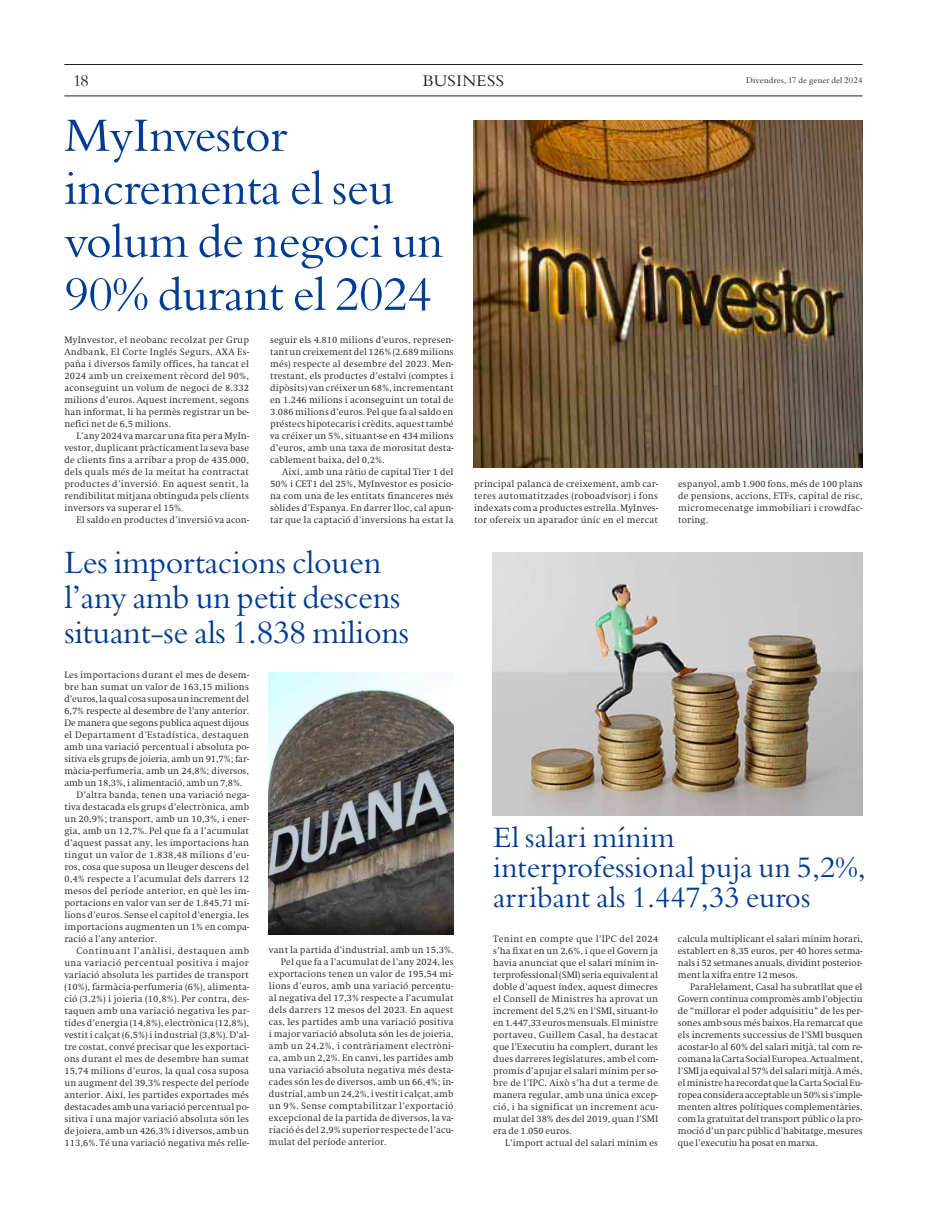
<style>
.page{position:relative;width:927px;height:1220px;background:#fff}
.page>*{position:absolute;margin:0;border:0;box-sizing:border-box;transform-origin:0 0}
.t1{font:50px/53px "Bembo";letter-spacing:-.01em;color:#003c91}
.t2{font:34px/35px "Bembo";letter-spacing:-.01em;color:#003c91}
.t3{font:31px/30px "Bembo";color:#003c91}
.t4{font:17px "Bembo";letter-spacing:.02em;color:#231f20}
.Txt_1{font:300 9px/12px "Swift ND Std";letter-spacing:.01em;color:#231f20;text-align:justify}
.t5{font:9px "Bembo";letter-spacing:.02em;color:#231f20}
</style>
<div class="page">
<hr style="left:64px;top:95px;width:798px;height:1px;background:#231f20">
<hr style="left:64px;top:64px;width:798px;height:1px;background:#231f20">
<img style="left:493px;top:552px;width:369px;height:263px">
<img style="left:473px;top:120px;width:389px;height:347px">
<img style="left:269px;top:673px;width:184px;height:262px">
<p class="t4" style="left:73px;top:70px;width:17px">18</p>
<p class="t4" style="left:423px;top:70px;width:83px">BUSINESS</p>
<p class="t5" style="left:746px;top:75px;width:118px">Divendres, 17 de gener del 2024</p>
<p class="t1" style="left:64px;top:108px;width:380px">MyInvestor incrementa el seu volum de negoci un<br>90% durant el 2024</p>
<p class="Txt_1" style="left:64px;top:333px;width:186px">MyInvestor, el neobanc recolzat per Grup Andbank, El Corte Inglés Segurs, AXA Es&shy;paña i diversos family offices, ha tancat el 2024 amb un creixement rècord del 90%, aconseguint un volum de negoci de 8.332 milions d’euros. Aquest increment, segons han informat, li ha permès registrar un be&shy;nefici net de 6,5 milions.</p>
<p class="Txt_1" style="left:64px;top:429px;width:186px;text-indent:12px">L’any 2024 va marcar una fita per a MyIn&shy;vestor, duplicant pràcticament la seva base de clients fins a arribar a prop de 435.000, dels quals més de la meitat ha contractat productes d’inversió. En aquest sentit, la rendibilitat mitjana obtinguda pels clients inversors va superar el 15%.</p>
<p class="Txt_1" style="left:76px;top:513px;width:174px">El saldo en productes d’inversió va acon-</p>
<p class="Txt_1" style="left:270px;top:334px;width:185px">seguir els 4.810 milions d’euros, represen&shy;tant un creixement del 126% (2.689 milions més) respecte al desembre del 2023. Men&shy;trestant, els productes d’estalvi (comptes i dipòsits) van créixer un 68%, incrementant en 1.246 milions i aconseguint un total de 3.086 milions d’euros. Pel que fa al saldo en préstecs hipotecaris i crèdits, aquest també va créixer un 5%, situant-se en 434 milions d’euros, amb una taxa de morositat desta&shy;cablement baixa, del 0,2%.</p>
<p class="Txt_1" style="left:270px;top:466px;width:185px;text-indent:12px">Així, amb una ràtio de capital Tier 1 del 50% i CET1 del 25%, MyInvestor es posicio&shy;na com una de les entitats financeres més sòlides d’Espanya. En darrer lloc, cal apun&shy;tar que la captació d’inversions ha estat la</p>
<p class="Txt_1" style="left:474px;top:477px;width:185px">principal palanca de creixement, amb car&shy;teres automatitzades (roboadvisor) i fons indexats com a productes estrella. MyInves&shy;tor ofereix un aparador únic en el mercat</p>
<p class="Txt_1" style="left:678px;top:477px;width:186px">espanyol, amb 1.900 fons, més de 100 plans de pensions, accions, ETFs, capital de risc, micromecenatge immobiliari i crowdfac&shy;toring.</p>
<p class="t2" style="left:64px;top:544px;width:346px">Les importacions clouen l’any amb un petit descens situant-se als 1.838 milions</p>
<p class="Txt_1" style="left:64px;top:669px;width:186px">Les importacions durant el mes de desem&shy;bre han sumat un valor de 163,15 milions d’euros, la qual cosa suposa un increment del 6,7% respecte al desembre de l’any anterior.<br>De manera que segons publica aquest dijous el Departament d’Estadística, destaquen amb una variació percentual i absoluta po&shy;sitiva els grups de joieria, amb un 91,7%; far&shy;màcia-perfumeria, amb un 24,8%; diversos, amb un 18,3%, i alimentació, amb un 7,8%.</p>
<p class="Txt_1" style="left:64px;top:789px;width:186px;text-indent:12px">D’altra banda, tenen una variació nega&shy;tiva destacada els grups d’electrònica, amb un 20,9%; transport, amb un 10,3%, i ener&shy;gia, amb un 12,7%. Pel que fa a l’acumulat d’aquest passat any, les importacions han tingut un valor de 1.838,48 milions d’eu&shy;ros, cosa que suposa un lleuger descens del 0,4% respecte a l’acumulat dels darrers 12 mesos del període anterior, en què les im&shy;portacions en valor van ser de 1.845,71 mi&shy;lions d’euros. Sense el capítol d’energia, les importacions augmenten un 1% en compa&shy;ració a l’any anterior.</p>
<p class="Txt_1" style="left:64px;top:945px;width:186px;text-indent:12px">Continuant l’anàlisi, destaquen amb una variació percentual positiva i major variació absoluta les partides de transport (10%), farmàcia-perfumeria (6%), alimenta&shy;ció (3,2%) i joieria (10,8%). Per contra, des&shy;taquen amb una variació negativa les par&shy;tides d’energia (14,8%), electrònica (12,8%), vestit i calçat (6,5%) i industrial (3,8%). D’al&shy;tre costat, convé precisar que les exportaci&shy;ons durant el mes de desembre han sumat 15,74 milions d’euros, la qual cosa suposa un augment del 39,3% respecte del període anterior. Així, les partides exportades més destacades amb una variació percentual po&shy;sitiva i una major variació absoluta són les de joiera, amb un 426,3% i diversos, amb un 113,6%. Té una variació negativa més relle-</p>
<p class="Txt_1" style="left:269px;top:944px;width:186px">vant la partida d’industrial, amb un 15,3%.</p>
<p class="Txt_1" style="left:269px;top:956px;width:186px;text-indent:12px">Pel que fa a l’acumulat de l’any 2024, les exportacions tenen un valor de 195,54 mi&shy;lions d’euros, amb una variació percentu&shy;al negativa del 17,3% respecte a l’acumulat dels darrers 12 mesos del 2023. En aquest cas, les partides amb una variació positiva i major variació absoluta són les de joieria, amb un 24,2%, i contràriament electròni&shy;ca, amb un 2,2%. En canvi, les partides amb una variació absoluta negativa més desta&shy;cades són les de diversos, amb un 66,4%; in&shy;dustrial, amb un 24,2%, i vestit i calçat, amb un 9%. Sense comptabilitzar l’exportació excepcional de la partida de diversos, la va&shy;riació és del 2,9% superior respecte de l’acu&shy;mulat del període anterior.</p>
<p class="t3" style="left:493px;top:821px;width:374px">El salari mínim interprofessional puja un 5,2%, arribant als 1.447,33 euros</p>
<p class="Txt_1" style="left:493px;top:933px;width:166px">Tenint en compte que l’IPC del 2024 s’ha fixat en un 2,6%, i que el Govern ja havia anunciat que el salari mínim in&shy;terprofessional (SMI) seria equivalent al doble d’aquest índex, aquest dimecres el Consell de Ministres ha aprovat un increment del 5,2% en l’SMI, situant-lo en 1.447,33 euros mensuals. El ministre portaveu, Guillem Casal, ha destacat que l’Executiu ha complert, durant les dues darreres legislatures, amb el com&shy;promís d’apujar el salari mínim per so&shy;bre de l’IPC. Això s’ha dut a terme de manera regular, amb una única excep&shy;ció, i ha significat un increment acu&shy;mulat del 38% des del 2019, quan l’SMI era de 1.050 euros.</p>
<p class="Txt_1" style="left:505px;top:1137px;width:154px">L’import actual del salari mínim es</p>
<p class="Txt_1" style="left:678px;top:933px;width:186px">calcula multiplicant el salari mínim horari, establert en 8,35 euros, per 40 hores setma&shy;nals i 52 setmanes anuals, dividint posterior&shy;ment la xifra entre 12 mesos.</p>
<p class="Txt_1" style="left:678px;top:981px;width:186px;text-indent:12px">Paral·lelament, Casal ha subratllat que el Govern continua compromès amb l’objectiu de “millorar el poder adquisitiu” de les per&shy;sones amb sous més baixos. Ha remarcat que els increments successius de l’SMI busquen acostar-lo al 60% del salari mitjà, tal com re&shy;comana la Carta Social Europea. Actualment, l’SMI ja equival al 57% del salari mitjà. A més, el ministre ha recordat que la Carta Social Eu&shy;ropea considera acceptable un 50% si s’imple&shy;menten altres polítiques complementàries, com la gratuïtat del transport públic o la pro&shy;moció d’un parc públic d’habitatge, mesures que l’executiu ha posat en marxa.</p>
</div>
